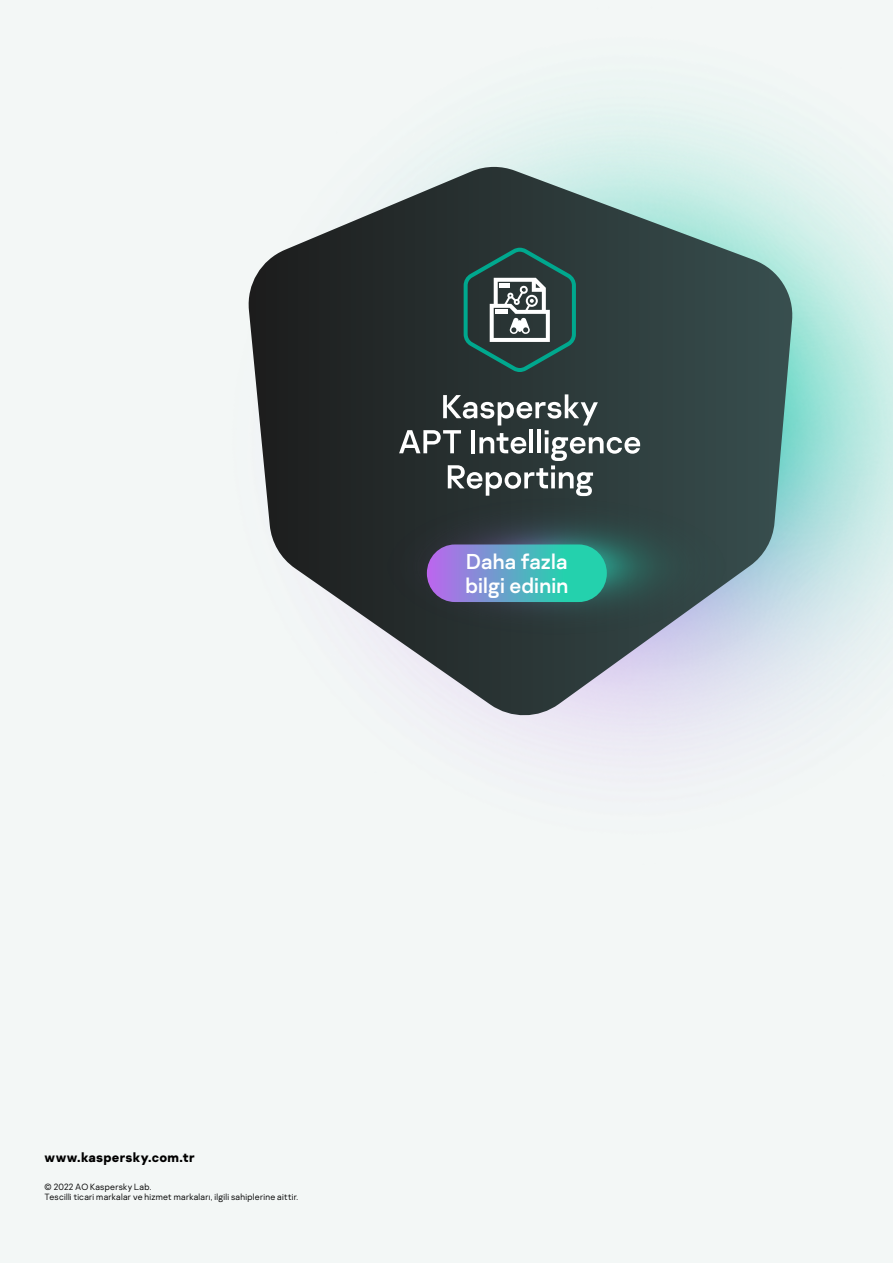
<style>
.page{position:relative;width:893px;height:1263px;background:#f3f7f6}
.page>*{position:absolute;margin:0;border:0;box-sizing:border-box;transform-origin:0 0}
.t1{font:21.45px/23.1px "Kaspersky Sans";letter-spacing:.005em;color:#fff}
.t2{font:700 13.5px "Kaspersky Sans";letter-spacing:.02em;color:#000}
.t3{font:300 9px/10.5px "Kaspersky Sans";letter-spacing:.035em;color:#000}
</style>
<div class="page">
<svg style="left:248px;top:167px;width:546px;height:552px"></svg>
<svg style="left:399px;top:394px;width:241px;height:102px"></svg>
<svg style="left:464px;top:248px;width:112px;height:124px;background:#3f5957"></svg>
<img style="left:388px;top:499px;width:338px;height:135px">
<svg style="left:427px;top:544px;width:180px;height:58px;background:#5da7c4"></svg>
<h1 class="t1" style="left:465px;top:550px;width:104px">Daha fazla bilgi edinin</h1>
<h2 class="t2" style="left:45px;top:1149px;width:152px">www.kaspersky.com.tr</h2>
<p class="t3" style="left:45px;top:1181px;width:255px">© 2022 AO Kaspersky Lab.<br>Tescilli ticari markalar ve hizmet markaları, ilgili sahiplerine aittir.</p>
</div>
